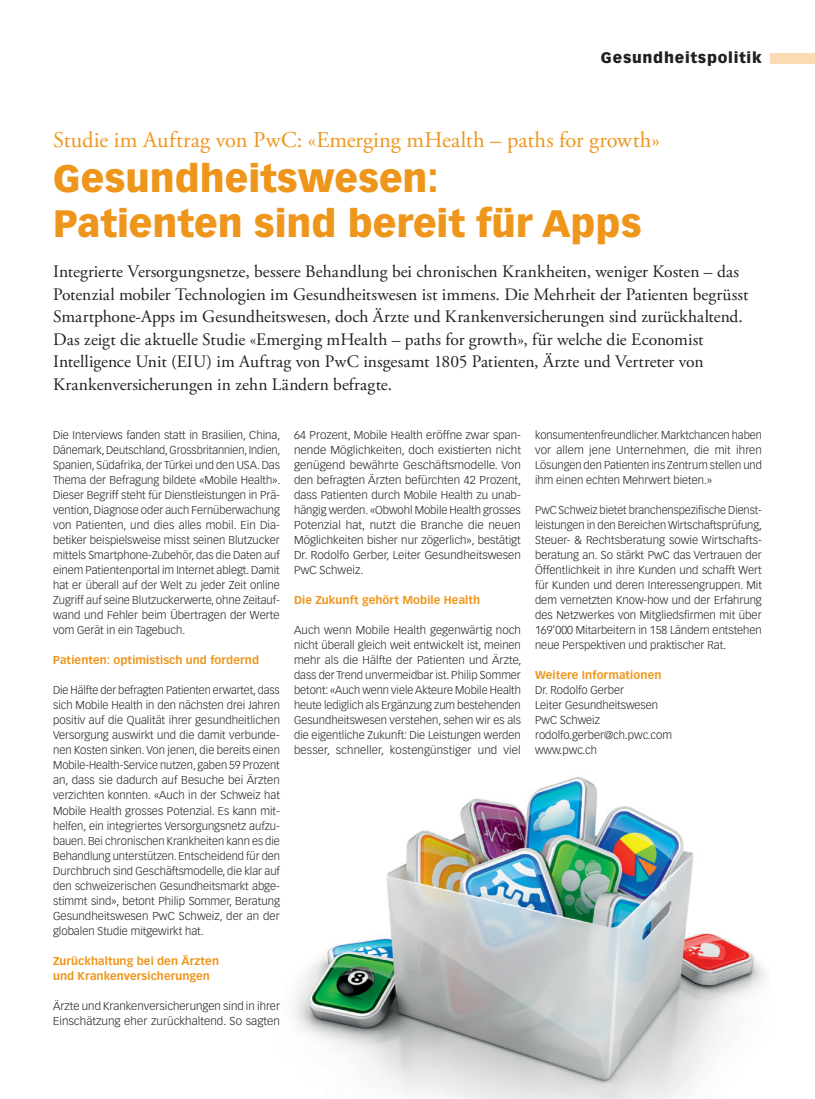
<style>
.page{position:relative;width:815px;height:1099px;background:#fff}
.page>*{position:absolute;margin:0;border:0;box-sizing:border-box;transform-origin:0 0}
.t1{font:900 37.5px/45px "Vectora LT Std";color:#ee961c}
.t2{font:22.5px "Adobe Garamond Pro";letter-spacing:.005em;color:#ee961c}
.t3{font:17.5px/22.5px "Adobe Garamond Pro";color:#231f20}
.t4{font:900 15px "Vectora LT Std";letter-spacing:.05em;color:#231f20}
.t5{font:300 11.25px/15px "Vectora LT Std";color:#231f20;text-align:justify}
.t6{font:700 11.25px/15px "Vectora LT Std";letter-spacing:.005em;color:#ee961c}
</style>
<div class="page">
<div style="left:770px;top:53px;width:45px;height:10px;background:#fbdbb3"></div>
<img style="left:293px;top:777px;width:472px;height:321px">
<h3 class="t4" style="left:601px;top:49px;width:162px">Gesundheitspolitik</h3>
<h2 class="t2" style="left:53px;top:126px;width:608px">Studie im Auftrag von PwC: «Emerging mHealth – paths for growth»</h2>
<h1 class="t1" style="left:53px;top:155px;width:590px">Gesundheitswesen:<br>Patienten sind bereit für Apps</h1>
<p class="t3" style="left:53px;top:261px;width:697px">Integrierte Versorgungsnetze, bessere Behandlung bei chronischen Krankheiten, weniger Kosten – das Potenzial mobiler Technologien im Gesundheitswesen ist immens. Die Mehrheit der Patienten begrüsst Smartphone-Apps im Gesundheitswesen, doch Ärzte und Krankenversicherungen sind zurückhaltend.<br>Das zeigt die aktuelle Studie «Emerging mHealth – paths for growth», für welche die Economist Intelligence Unit (EIU) im Auftrag von PwC insgesamt 1805 Patienten, Ärzte und Vertreter von Krankenversicherungen in zehn Ländern befragte.</p>
<p class="t5" style="left:53px;top:428px;width:229px">Die Interviews fanden statt in Brasilien, China, Dänemark, Deutschland, Grossbritannien, Indien, Spanien, Südafrika, der Türkei und den USA. Das Thema der Befragung bildete «Mobile Health».<br>Dieser Begriff steht für Dienstleistungen in Prä&shy;vention, Diagnose oder auch Fernüberwachung von Patienten, und dies alles mobil. Ein Dia&shy;betiker beispielsweise misst seinen Blutzucker mittels Smartphone-Zubehör, das die Daten auf einem Patientenportal im Internet ablegt. Damit hat er überall auf der Welt zu jeder Zeit online Zugriff auf seine Blutzuckerwerte, ohne Zeitauf&shy;wand und Fehler beim Übertragen der Werte vom Gerät in ein Tagebuch.</p>
<p class="t6" style="left:53px;top:653px;width:207px">Patienten: optimistisch und fordernd</p>
<p class="t5" style="left:53px;top:683px;width:228px">Die Hälfte der befragten Patienten erwartet, dass sich Mobile Health in den nächsten drei Jahren positiv auf die Qualität ihrer gesundheitlichen Versorgung auswirkt und die damit verbunde&shy;nen Kosten sinken. Von jenen, die bereits einen Mobile-Health-Service nutzen, gaben 59 Prozent an, dass sie dadurch auf Besuche bei Ärzten verzichten konnten. «Auch in der Schweiz hat Mobile Health grosses Potenzial. Es kann mit&shy;helfen, ein integriertes Versorgungsnetz aufzu&shy;bauen. Bei chronischen Krankheiten kann es die Behandlung unterstützen. Entscheidend für den Durchbruch sind Geschäftsmodelle, die klar auf den schweizerischen Gesundheitsmarkt abge&shy;stimmt sind», betont Philip Sommer, Beratung Gesundheitswesen PwC Schweiz, der an der globalen Studie mitgewirkt hat.</p>
<p class="t6" style="left:53px;top:953px;width:167px">Zurückhaltung bei den Ärzten und Krankenversicherungen</p>
<p class="t5" style="left:53px;top:998px;width:228px">Ärzte und Krankenversicherungen sind in ihrer<br>Einschätzung eher zurückhaltend. So sagten</p>
<p class="t5" style="left:294px;top:428px;width:229px">64 Prozent, Mobile Health eröffne zwar span&shy;nende Möglichkeiten, doch existierten nicht genügend bewährte Geschäftsmodelle. Von den befragten Ärzten befürchten 42 Prozent, dass Patienten durch Mobile Health zu unab&shy;hängig werden. «Obwohl Mobile Health grosses Potenzial hat, nutzt die Branche die neuen Möglichkeiten bisher nur zögerlich», bestätigt Dr. Rodolfo Gerber, Leiter Gesundheitswesen PwC Schweiz.</p>
<p class="t6" style="left:294px;top:593px;width:188px">Die Zukunft gehört Mobile Health</p>
<p class="t5" style="left:294px;top:623px;width:229px">Auch wenn Mobile Health gegenwärtig noch nicht überall gleich weit entwickelt ist, meinen mehr als die Hälfte der Patienten und Ärzte, dass der Trend unvermeidbar ist. Philip Sommer betont: «Auch wenn viele Akteure Mobile Health heute lediglich als Ergänzung zum bestehenden Gesundheitswesen verstehen, sehen wir es als die eigentliche Zukunft: Die Leistungen werden besser, schneller, kostengünstiger und viel</p>
<p class="t5" style="left:535px;top:428px;width:228px">konsumentenfreundlicher. Marktchancen haben vor allem jene Unternehmen, die mit ihren Lösungen den Patienten ins Zentrum stellen und ihm einen echten Mehrwert bieten.»</p>
<p class="t5" style="left:535px;top:503px;width:229px">PwC Schweiz bietet branchenspezifische Dienst&shy;leistungen in den Bereichen Wirtschaftsprüfung, Steuer- &amp; Rechtsberatung sowie Wirtschafts&shy;beratung an. So stärkt PwC das Vertrauen der Öffentlichkeit in ihre Kunden und schafft Wert für Kunden und deren Interessengruppen. Mit dem vernetzten Know-how und der Erfahrung des Netzwerkes von Mitgliedsfirmen mit über 169’000 Mitarbeitern in 158 Ländern entstehen neue Perspektiven und praktischer Rat.</p>
<p class="t6" style="left:535px;top:668px;width:128px">Weitere Informationen</p>
<p class="t5" style="left:535px;top:683px;width:139px;text-align:left">Dr. Rodolfo Gerber<br>Leiter Gesundheitswesen<br>PwC Schweiz rodolfo.gerber@ch.pwc.com www.pwc.ch</p>
</div>
